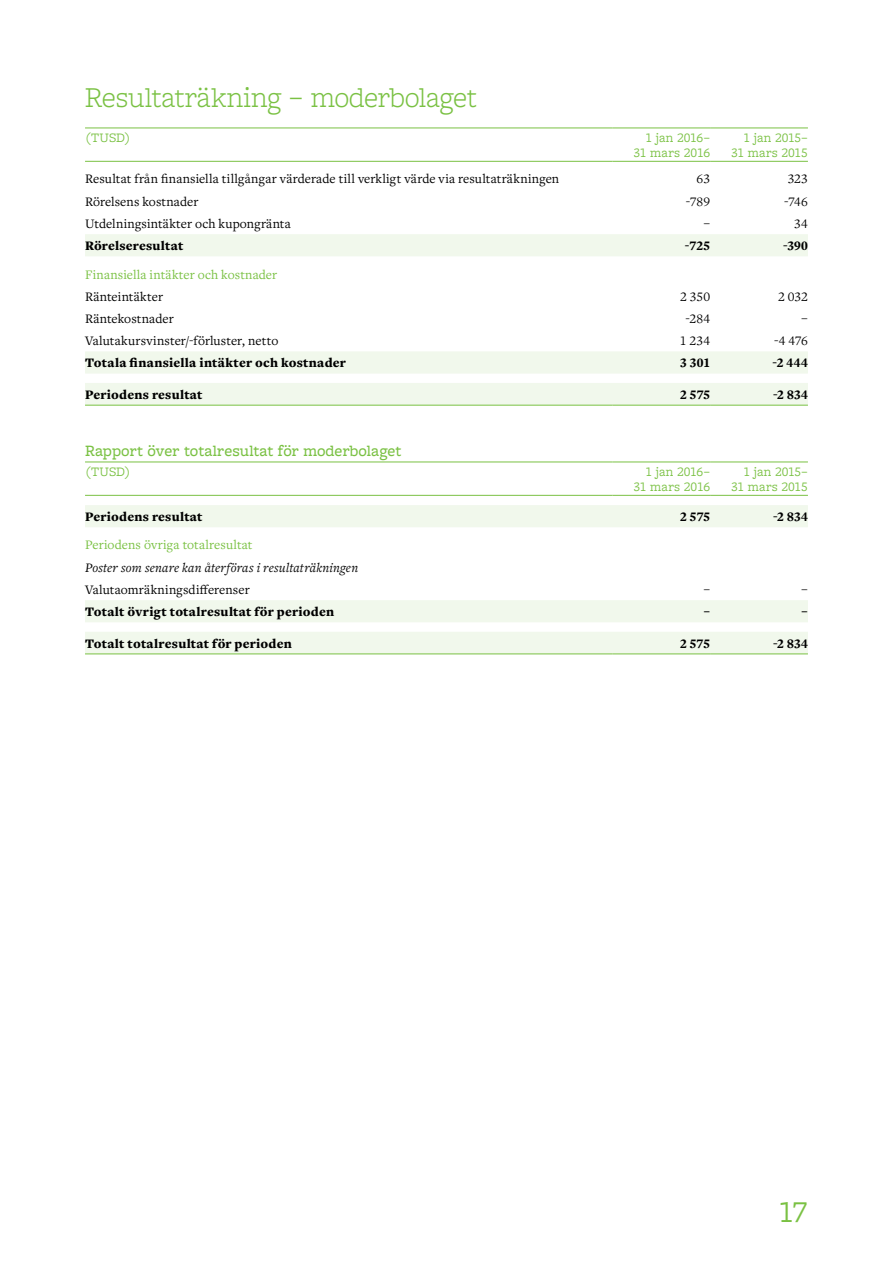
<style>
.page{position:relative;width:893px;height:1263px;background:#fff}
.page>*{position:absolute;margin:0;border:0;box-sizing:border-box;transform-origin:0 0}
.t1{font:31.5px "Freight Macro Pro";color:#7ac143}
.t2{font:300 30px "Freight Macro Pro";letter-spacing:-.02em;color:#7ac143}
.t3{font:500 16.5px "Freight Macro Pro";color:#7ac143}
.t4{font:13.5px "Freight Text Pro";letter-spacing:.01em;color:#000}
.t5{font:900 13.5px "Freight Text Pro";letter-spacing:.015em;color:#000}
.t6{font:13.5px/15px "Freight Macro Pro";color:#7ac143;text-align:right}
.t7{font:13.5px "Freight Text Pro";letter-spacing:.01em;color:#7ac143}
.t8{font:italic 13.5px "Freight Text Pro";letter-spacing:.015em;color:#000}
</style>
<div class="page">
<svg style="left:85px;top:234px;width:723px;height:171px"></svg>
<hr style="left:85px;top:128px;width:527px;height:1px;background:#7ac143">
<hr style="left:612px;top:128px;width:98px;height:1px;background:#7ac143">
<hr style="left:710px;top:128px;width:98px;height:1px;background:#7ac143">
<hr style="left:85px;top:161px;width:527px;height:1px;background:#7ac143">
<hr style="left:612px;top:161px;width:98px;height:1px;background:#7ac143">
<hr style="left:710px;top:161px;width:98px;height:1px;background:#7ac143">
<hr style="left:85px;top:405px;width:527px;height:1px;background:#7ac143">
<hr style="left:612px;top:405px;width:98px;height:1px;background:#7ac143">
<hr style="left:710px;top:405px;width:98px;height:1px;background:#7ac143">
<svg style="left:85px;top:505px;width:723px;height:148px"></svg>
<hr style="left:85px;top:462px;width:527px;height:1px;background:#7ac143">
<hr style="left:612px;top:462px;width:98px;height:1px;background:#7ac143">
<hr style="left:710px;top:462px;width:98px;height:1px;background:#7ac143">
<hr style="left:85px;top:495px;width:527px;height:1px;background:#7ac143">
<hr style="left:612px;top:495px;width:98px;height:1px;background:#7ac143">
<hr style="left:710px;top:495px;width:98px;height:1px;background:#7ac143">
<hr style="left:85px;top:653px;width:527px;height:1px;background:#7ac143">
<hr style="left:612px;top:653px;width:98px;height:1px;background:#7ac143">
<hr style="left:710px;top:653px;width:98px;height:1px;background:#7ac143">
<h2 class="t2" style="left:85px;top:76px;width:394px">Resultaträkning – moderbolaget</h2>
<p class="t6" style="left:85px;top:130px;width:47px">(TUSD)</p>
<p class="t6" style="left:633px;top:130px;width:78px">1 jan 2016–<br>31 mars 2016</p>
<p class="t6" style="left:731px;top:130px;width:78px">1 jan 2015–<br>31 mars 2015</p>
<p class="t4" style="left:85px;top:170px;width:476px">Resultat från finansiella tillgångar värderade till verkligt värde via resultaträkningen</p>
<p class="t4" style="left:697px;top:170px;width:15px">63</p>
<p class="t4" style="left:788px;top:170px;width:22px">323</p>
<p class="t4" style="left:85px;top:192px;width:115px">Rörelsens kostnader</p>
<p class="t4" style="left:686px;top:192px;width:26px">-789</p>
<p class="t4" style="left:784px;top:192px;width:25px">-746</p>
<p class="t4" style="left:85px;top:215px;width:207px">Utdelningsintäkter och kupongränta</p>
<p class="t4" style="left:703px;top:215px;width:8px">–</p>
<p class="t4" style="left:794px;top:215px;width:15px">34</p>
<p class="t5" style="left:85px;top:237px;width:100px">Rörelseresultat</p>
<p class="t5" style="left:685px;top:237px;width:27px">-725</p>
<p class="t5" style="left:783px;top:237px;width:26px">-390</p>
<p class="t7" style="left:85px;top:265px;width:194px">Finansiella intäkter och kostnader</p>
<p class="t4" style="left:85px;top:287px;width:80px">Ränteintäkter</p>
<p class="t4" style="left:680px;top:287px;width:32px">2 350</p>
<p class="t4" style="left:778px;top:287px;width:31px">2 032</p>
<p class="t4" style="left:85px;top:310px;width:90px">Räntekostnader</p>
<p class="t4" style="left:686px;top:310px;width:26px">-284</p>
<p class="t4" style="left:801px;top:310px;width:8px">–</p>
<p class="t4" style="left:85px;top:332px;width:195px">Valutakursvinster/-förluster, netto</p>
<p class="t4" style="left:680px;top:332px;width:32px">1 234</p>
<p class="t4" style="left:774px;top:332px;width:35px">-4 476</p>
<p class="t5" style="left:85px;top:354px;width:262px">Totala finansiella intäkter och kostnader</p>
<p class="t5" style="left:680px;top:354px;width:32px">3 301</p>
<p class="t5" style="left:773px;top:354px;width:37px">-2 444</p>
<p class="t5" style="left:85px;top:385px;width:119px">Periodens resultat</p>
<p class="t5" style="left:680px;top:385px;width:32px">2 575</p>
<p class="t5" style="left:773px;top:385px;width:36px">-2 834</p>
<p class="t3" style="left:85px;top:439px;width:318px">Rapport över totalresultat för moderbolaget</p>
<p class="t6" style="left:85px;top:464px;width:47px">(TUSD)</p>
<p class="t6" style="left:633px;top:464px;width:78px">1 jan 2016–<br>31 mars 2016</p>
<p class="t6" style="left:731px;top:464px;width:78px">1 jan 2015–<br>31 mars 2015</p>
<p class="t5" style="left:85px;top:507px;width:119px">Periodens resultat</p>
<p class="t5" style="left:680px;top:507px;width:32px">2 575</p>
<p class="t5" style="left:773px;top:507px;width:36px">-2 834</p>
<p class="t7" style="left:85px;top:536px;width:169px">Periodens övriga totalresultat</p>
<p class="t8" style="left:85px;top:558px;width:275px">Poster som senare kan återföras i resultaträkningen</p>
<p class="t4" style="left:85px;top:580px;width:166px">Valutaomräkningsdifferenser</p>
<p class="t4" style="left:703px;top:580px;width:8px">–</p>
<p class="t4" style="left:801px;top:580px;width:8px">–</p>
<p class="t5" style="left:85px;top:602px;width:251px">Totalt övrigt totalresultat för perioden</p>
<p class="t5" style="left:703px;top:602px;width:8px">–</p>
<p class="t5" style="left:801px;top:602px;width:8px">–</p>
<p class="t5" style="left:85px;top:634px;width:208px">Totalt totalresultat för perioden</p>
<p class="t5" style="left:680px;top:634px;width:32px">2 575</p>
<p class="t5" style="left:773px;top:634px;width:36px">-2 834</p>
<h1 class="t1" style="left:778px;top:1190px;width:31px">17</h1>
</div>
